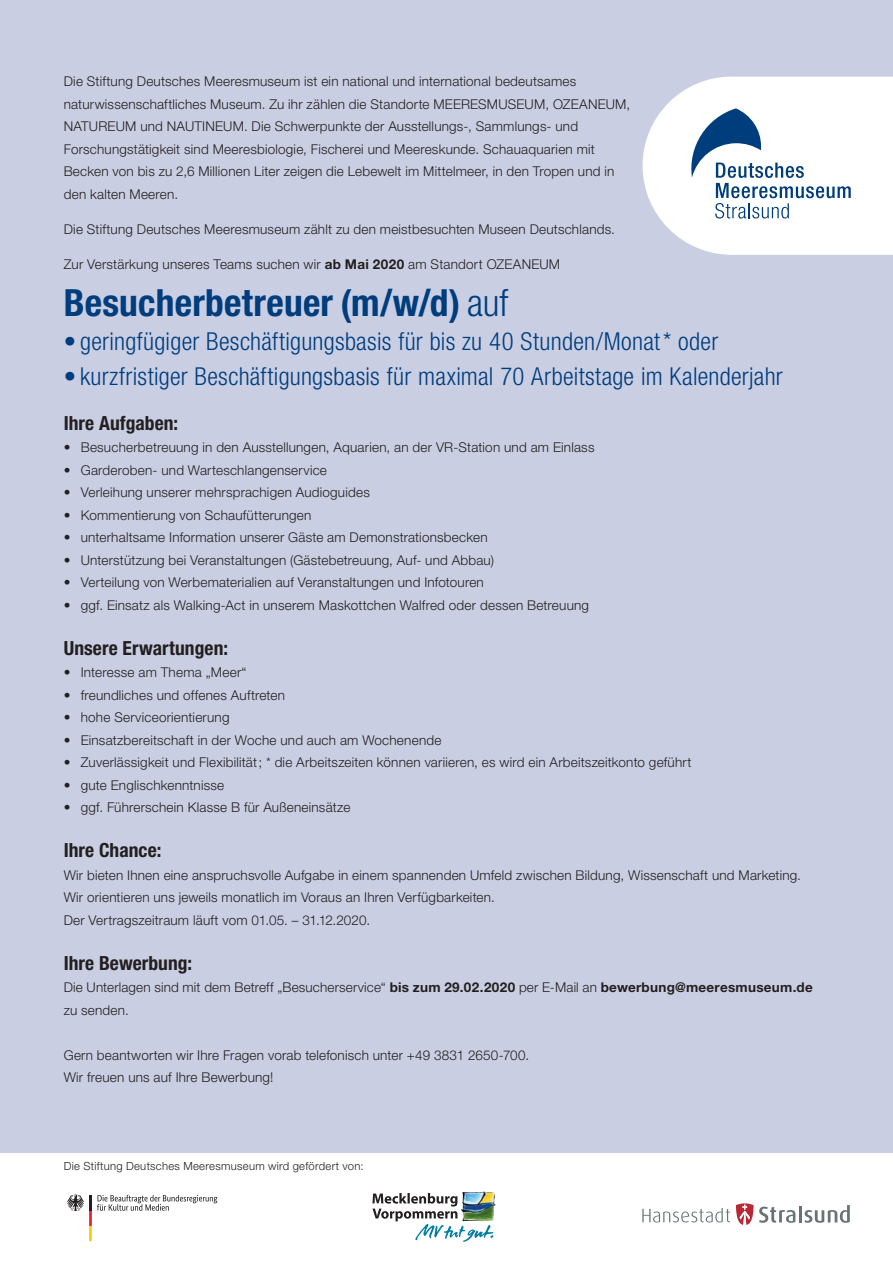
<style>
.page{position:relative;width:893px;height:1263px;background:#fff}
.page>*{position:absolute;margin:0;border:0;box-sizing:border-box;transform-origin:0 0}
.t1{font:700 condensed 37.5px "Helvetica Neue LT Pro";letter-spacing:.005em;color:#003d7d}
.t2{font:300 condensed 24.75px "Helvetica Neue LT Pro";letter-spacing:.01em;color:#003d7d}
.t3{font:700 condensed 19.5px "Helvetica Neue LT Pro";letter-spacing:.005em;color:#231f20}
.t4{font:300 13.5px/22.5px "Helvetica Neue LT Pro";letter-spacing:.015em;color:#231f20}
.t5{font:300 11.25px "Helvetica Neue LT Pro";letter-spacing:.03em;color:#231f20}
.s1{font-weight:700}
.s2{font-weight:300}
</style>
<div class="page">
<div style="left:0;top:0;width:893px;height:1152px;background:#c9cee2"></div>
<svg style="left:67px;top:1195px;width:150px;height:46px"></svg>
<hr style="left:89px;top:1195px;width:3px;height:16px;background:#231f20">
<svg style="left:736px;top:1203px;width:17px;height:22px"></svg>
<svg style="left:759px;top:1207px;width:36px;height:16px"></svg>
<hr style="left:799px;top:1206px;width:3px;height:17px;background:#697374">
<svg style="left:804px;top:1205px;width:46px;height:18px"></svg>
<svg style="left:642px;top:1208px;width:88px;height:14px"></svg>
<img style="left:372px;top:1191px;width:121px;height:51px">
<svg style="left:642px;top:77px;width:251px;height:178px;background:#e6ebf2"></svg>
<p class="t4" style="left:64px;top:72px;width:568px">Die Stiftung Deutsches Meeresmuseum ist ein national und international bedeutsames naturwissenschaftliches Museum. Zu ihr zählen die Standorte MEERESMUSEUM, OZEANEUM, NATUREUM und NAUTINEUM. Die Schwerpunkte der Ausstellungs-, Sammlungs- und Forschungstätigkeit sind Meeresbiologie, Fischerei und Meereskunde. Schauaquarien mit Becken von bis zu 2,6 Millionen Liter zeigen die Lebewelt im Mittelmeer, in den Tropen und in den kalten Meeren.</p>
<p class="t4" style="left:64px;top:220px;width:553px">Die Stiftung Deutsches Meeresmuseum zählt zu den meistbesuchten Museen Deutschlands.</p>
<p class="t4" style="left:64px;top:255px;width:498px">Zur Verstärkung unseres Teams suchen wir <span class="s1">ab Mai 2020</span> am Standort OZEANEUM</p>
<h1 class="t1" style="left:64px;top:289px;width:446px">Besucherbetreuer (m/w/d) <span class="s2">auf</span></h1>
<h2 class="t2" style="left:64px;top:333px;width:656px">• geringfügiger Beschäftigungsbasis für bis zu 40 Stunden/Monat * oder</h2>
<h2 class="t2" style="left:64px;top:367px;width:720px">• kurzfristiger Beschäftigungsbasis für maximal 70 Arbeitstage im Kalenderjahr</h2>
<h3 class="t3" style="left:64px;top:416px;width:116px">Ihre Aufgaben:</h3>
<p class="t4" style="left:64px;top:438px;width:532px">• Besucherbetreuung in den Ausstellungen, Aquarien, an der VR-Station und am Einlass</p>
<p class="t4" style="left:64px;top:460px;width:265px">• Garderoben- und Warteschlangenservice</p>
<p class="t4" style="left:64px;top:483px;width:308px">• Verleihung unserer mehrsprachigen Audioguides</p>
<p class="t4" style="left:64px;top:505px;width:249px">• Kommentierung von Schaufütterungen</p>
<p class="t4" style="left:64px;top:528px;width:425px">• unterhaltsame Information unserer Gäste am Demonstrationsbecken</p>
<p class="t4" style="left:64px;top:550px;width:432px">• Unterstützung bei Veranstaltungen (Gästebetreuung, Auf- und Abbau)</p>
<p class="t4" style="left:64px;top:573px;width:422px">• Verteilung von Werbematerialien auf Veranstaltungen und Infotouren</p>
<p class="t4" style="left:64px;top:595px;width:527px">• ggf. Einsatz als Walking-Act in unserem Maskottchen Walfred oder dessen Betreuung</p>
<h3 class="t3" style="left:64px;top:641px;width:166px">Unsere Erwartungen:</h3>
<p class="t4" style="left:64px;top:663px;width:184px">• Interesse am Thema „Meer“</p>
<p class="t4" style="left:64px;top:685px;width:223px">• freundliches und offenes Auftreten</p>
<p class="t4" style="left:64px;top:708px;width:167px">• hohe Serviceorientierung</p>
<p class="t4" style="left:64px;top:730px;width:379px">• Einsatzbereitschaft in der Woche und auch am Wochenende</p>
<p class="t4" style="left:64px;top:753px;width:629px">• Zuverlässigkeit und Flexibilität; * die Arbeitszeiten können variieren, es wird ein Arbeitszeitkonto geführt</p>
<p class="t4" style="left:64px;top:775px;width:162px">• gute Englischkenntnisse</p>
<p class="t4" style="left:64px;top:798px;width:288px">• ggf. Führerschein Klasse B für Außeneinsätze</p>
<h3 class="t3" style="left:64px;top:843px;width:99px">Ihre Chance:</h3>
<p class="t4" style="left:64px;top:865px;width:739px">Wir bieten Ihnen eine anspruchsvolle Aufgabe in einem spannenden Umfeld zwischen Bildung, Wissenschaft und Marketing.<br>Wir orientieren uns jeweils monatlich im Voraus an Ihren Verfügbarkeiten.<br>Der Vertragszeitraum läuft vom 01.05. – 31.12.2020.</p>
<h3 class="t3" style="left:64px;top:956px;width:130px">Ihre Bewerbung:</h3>
<p class="t4" style="left:64px;top:978px;width:750px">Die Unterlagen sind mit dem Betreff „Besucherservice“ <span class="s1">bis zum 29.02.2020</span> per E-Mail an <span class="s1">bewerbung@meeresmuseum.de </span>zu senden.</p>
<p class="t4" style="left:64px;top:1045px;width:467px">Gern beantworten wir Ihre Fragen vorab telefonisch unter +49 3831 2650-700.<br>Wir freuen uns auf Ihre Bewerbung!</p>
<p class="t5" style="left:64px;top:1162px;width:301px">Die Stiftung Deutsches Meeresmuseum wird gefördert von:</p>
</div>
